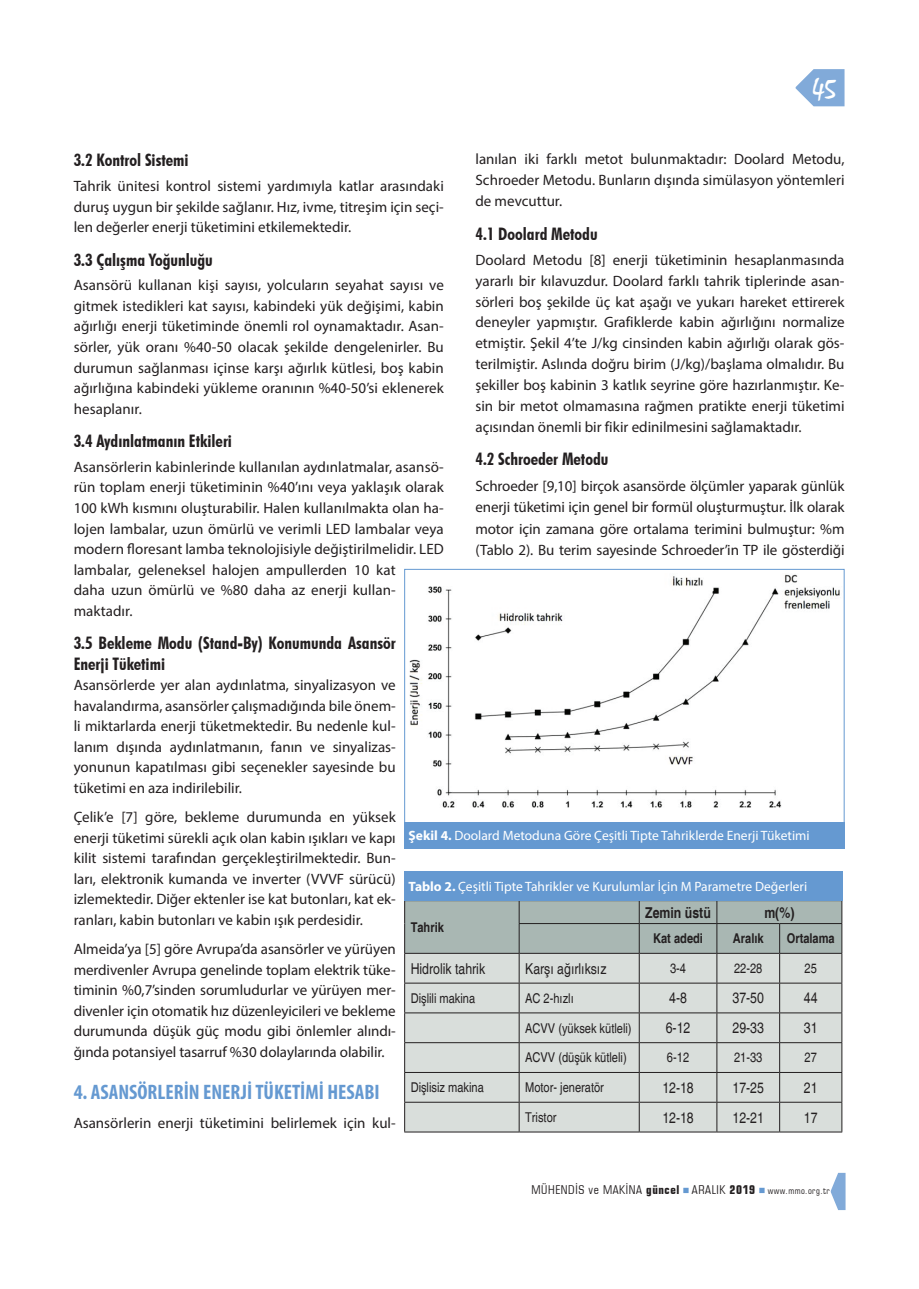
<style>
.page{position:relative;width:919px;height:1289px;background:#fff}
.page>*{position:absolute;margin:0;border:0;box-sizing:border-box;transform-origin:0 0}
.t1{font:27px "TR Mystical Plain";color:#fff}
.t2{font:700 condensed 21px "Myriad Pro";color:#6599d1}
.t3{font:700 condensed 17.25px/20.5px "Futura BT";color:#231f20}
.t4{font:15px/20.5px "Myriad Pro";color:#231f20;text-align:justify}
.t5{font:condensed 15px "Helvetica";color:#231f20}
.t6{font:700 condensed 15px "Helvetica";color:#231f20}
.t7{font:13.5px "Myriad Pro";color:#fff}
.t8{font:condensed 13.5px "Helvetica";color:#231f20}
.t9{font:700 condensed 13.5px "Helvetica";color:#231f20}
.t10{font:condensed 12px "Square 721 BT";letter-spacing:.05em;color:#231f20}
.t11{font:condensed 9px "Square 721 BT";letter-spacing:.05em;color:#231f20}
.s1{font-weight:700}
</style>
<div class="page">
<svg style="left:795px;top:69px;width:49px;height:37px"></svg>
<svg style="left:830px;top:1172px;width:15px;height:37px"></svg>
<img style="left:409px;top:574px;width:431px;height:234px">
<div style="left:404px;top:821px;width:440px;height:27px;background:#6599d1"></div>
<hr style="left:404px;top:1131px;width:115px;height:1px;background:#231f20">
<hr style="left:519px;top:1131px;width:120px;height:1px;background:#231f20">
<hr style="left:639px;top:1131px;width:77px;height:1px;background:#231f20">
<hr style="left:716px;top:1131px;width:63px;height:1px;background:#231f20">
<svg style="left:404px;top:900px;width:438px;height:231px;background:#c6cdca"></svg>
<hr style="left:779px;top:1131px;width:63px;height:1px;background:#231f20">
<div style="left:404px;top:871px;width:438px;height:29px;background:#6599d1"></div>
<h1 class="t1" style="left:812px;top:73px;width:25px">45</h1>
<p class="t3" style="left:74px;top:150px;width:116px">3.2 Kontrol Sistemi</p>
<p class="t4" style="left:74px;top:175px;width:371px">Tahrik ünitesi kontrol sistemi yardımıyla katlar arasındaki duruş uygun bir şekilde sağlanır. Hız, ivme, titreşim için seçi&shy;len değerler enerji tüketimini etkilemektedir.</p>
<p class="t3" style="left:74px;top:249px;width:141px">3.3 Çalışma Yoğunluğu</p>
<p class="t4" style="left:74px;top:275px;width:371px">Asansörü kullanan kişi sayısı, yolcuların seyahat sayısı ve gitmek istedikleri kat sayısı, kabindeki yük değişimi, kabin ağırlığı enerji tüketiminde önemli rol oynamaktadır. Asan&shy;sörler, yük oranı %40-50 olacak şekilde dengelenirler. Bu durumun sağlanması içinse karşı ağırlık kütlesi, boş kabin ağırlığına kabindeki yükleme oranının %40-50’si eklenerek hesaplanır.</p>
<p class="t3" style="left:74px;top:430px;width:160px">3.4 Aydınlatmanın Etkileri</p>
<p class="t4" style="left:74px;top:456px;width:371px;text-align:left">Asansörlerin kabinlerinde kullanılan aydınlatmalar, asansö&shy;rün toplam enerji tüketiminin %40’ını veya yaklaşık olarak 100 kWh kısmını oluşturabilir. Halen kullanılmakta olan ha&shy;lojen lambalar, uzun ömürlü ve verimli LED lambalar veya modern floresant lamba teknolojisiyle değiştirilmelidir. LED lambalar, geleneksel halojen ampullerden 10 kat<br>daha uzun ömürlü ve %80 daha az enerji kullan&shy;maktadır.</p>
<p class="t3" style="left:74px;top:632px;width:323px">3.5 Bekleme Modu (Stand-By) Konumunda Asansör<br>Enerji Tüketimi</p>
<p class="t4" style="left:74px;top:674px;width:323px">Asansörlerde yer alan aydınlatma, sinyalizasyon ve havalandırma, asansörler çalışmadığında bile önem&shy;li miktarlarda enerji tüketmektedir. Bu nedenle kul&shy;lanım dışında aydınlatmanın, fanın ve sinyalizas&shy;yonunun kapatılması gibi seçenekler sayesinde bu tüketimi en aza indirilebilir.</p>
<p class="t4" style="left:74px;top:806px;width:323px">Çelik’e [7] göre, bekleme durumunda en yüksek enerji tüketimi sürekli açık olan kabin ışıkları ve kapı kilit sistemi tarafından gerçekleştirilmektedir. Bun&shy;ları, elektronik kumanda ve inverter (VVVF sürücü) izlemektedir. Diğer ektenler ise kat butonları, kat ek&shy;ranları, kabin butonları ve kabin ışık perdesidir.</p>
<p class="t4" style="left:74px;top:938px;width:323px">Almeida’ya [5] göre Avrupa’da asansörler ve yürüyen merdivenler Avrupa genelinde toplam elektrik tüke&shy;timinin %0,7’sinden sorumludurlar ve yürüyen mer&shy;divenler için otomatik hız düzenleyicileri ve bekleme durumunda düşük güç modu gibi önlemler alındı&shy;ğında potansiyel tasarruf %30 dolaylarında olabilir.</p>
<h2 class="t2" style="left:74px;top:1078px;width:307px">4. ASANSÖRLERİN ENERJİ TÜKETİMİ HESABI</h2>
<p class="t4" style="left:74px;top:1112px;width:323px">Asansörlerin enerji tüketimini belirlemek için kul-</p>
<p class="t4" style="left:475px;top:149px;width:370px">lanılan iki farklı metot bulunmaktadır: Doolard Metodu, Schroeder Metodu. Bunların dışında simülasyon yöntemleri de mevcuttur.</p>
<p class="t3" style="left:475px;top:223px;width:124px">4.1 Doolard Metodu</p>
<p class="t4" style="left:475px;top:249px;width:370px">Doolard Metodu [8] enerji tüketiminin hesaplanmasında yararlı bir kılavuzdur. Doolard farklı tahrik tiplerinde asan&shy;sörleri boş şekilde üç kat aşağı ve yukarı hareket ettirerek deneyler yapmıştır. Grafiklerde kabin ağırlığını normalize etmiştir. Şekil 4’te J/kg cinsinden kabin ağırlığı olarak gös&shy;terilmiştir. Aslında doğru birim (J/kg)/başlama olmalıdır. Bu şekiller boş kabinin 3 katlık seyrine göre hazırlanmıştır. Ke&shy;sin bir metot olmamasına rağmen pratikte enerji tüketimi açısından önemli bir fikir edinilmesini sağlamaktadır.</p>
<p class="t3" style="left:475px;top:449px;width:134px">4.2 Schroeder Metodu</p>
<p class="t4" style="left:475px;top:475px;width:370px;line-height:21.3px">Schroeder [9,10] birçok asansörde ölçümler yaparak günlük enerji tüketimi için genel bir formül oluşturmuştur. İlk olarak motor için zamana göre ortalama terimini bulmuştur: %m (Tablo 2). Bu terim sayesinde Schroeder’in TP ile gösterdiği</p>
<p class="t7" style="left:408px;top:827px;width:402px"><span class="s1">Şekil 4.</span> Doolard Metoduna Göre Çeşitli Tipte Tahriklerde Enerji Tüketimi</p>
<p class="t7" style="left:408px;top:877px;width:400px"><span class="s1">Tablo 2.</span> Çeşitli Tipte Tahrikler ve Kurulumlar İçin M Parametre Değerleri</p>
<p class="t6" style="left:645px;top:903px;width:67px">Zemin üstü</p>
<p class="t6" style="left:764px;top:903px;width:32px">m(%)</p>
<p class="t9" style="left:653px;top:930px;width:51px">Kat adedi</p>
<p class="t9" style="left:732px;top:930px;width:32px">Aralık</p>
<p class="t9" style="left:786px;top:930px;width:49px">Ortalama</p>
<p class="t9" style="left:410px;top:919px;width:35px">Tahrik</p>
<p class="t5" style="left:410px;top:959px;width:76px">Hidrolik tahrik</p>
<p class="t5" style="left:525px;top:959px;width:83px">Karşı ağırlıksız</p>
<p class="t8" style="left:670px;top:960px;width:17px">3-4</p>
<p class="t8" style="left:734px;top:960px;width:30px">22-28</p>
<p class="t8" style="left:804px;top:960px;width:14px">25</p>
<p class="t8" style="left:410px;top:990px;width:66px">Dişlili makina</p>
<p class="t8" style="left:525px;top:990px;width:50px">AC 2-hızlı</p>
<p class="t5" style="left:669px;top:989px;width:19px">4-8</p>
<p class="t5" style="left:732px;top:989px;width:33px">37-50</p>
<p class="t5" style="left:803px;top:989px;width:15px">44</p>
<p class="t8" style="left:525px;top:1020px;width:108px">ACVV (yüksek kütleli)</p>
<p class="t5" style="left:665px;top:1019px;width:26px">6-12</p>
<p class="t5" style="left:732px;top:1019px;width:33px">29-33</p>
<p class="t5" style="left:803px;top:1019px;width:15px">31</p>
<p class="t8" style="left:525px;top:1049px;width:103px">ACVV (düşük kütleli)</p>
<p class="t8" style="left:667px;top:1049px;width:24px">6-12</p>
<p class="t8" style="left:734px;top:1049px;width:30px">21-33</p>
<p class="t8" style="left:804px;top:1049px;width:14px">27</p>
<p class="t8" style="left:410px;top:1079px;width:75px">Dişlisiz makina</p>
<p class="t8" style="left:525px;top:1079px;width:80px">Motor- jeneratör</p>
<p class="t5" style="left:662px;top:1078px;width:33px">12-18</p>
<p class="t5" style="left:732px;top:1078px;width:33px">17-25</p>
<p class="t5" style="left:803px;top:1078px;width:15px">21</p>
<p class="t8" style="left:525px;top:1109px;width:33px">Tristor</p>
<p class="t5" style="left:662px;top:1108px;width:33px">12-18</p>
<p class="t5" style="left:732px;top:1108px;width:33px">12-21</p>
<p class="t5" style="left:803px;top:1108px;width:15px">17</p>
<p class="t10" style="left:531px;top:1182px;width:225px">MÜHENDİS ve MAKİNA <span class="s1">güncel</span> ARALIK <span class="s1">2019</span></p>
<p class="t11" style="left:767px;top:1185px;width:63px">www.mmo.org.tr</p>
</div>
